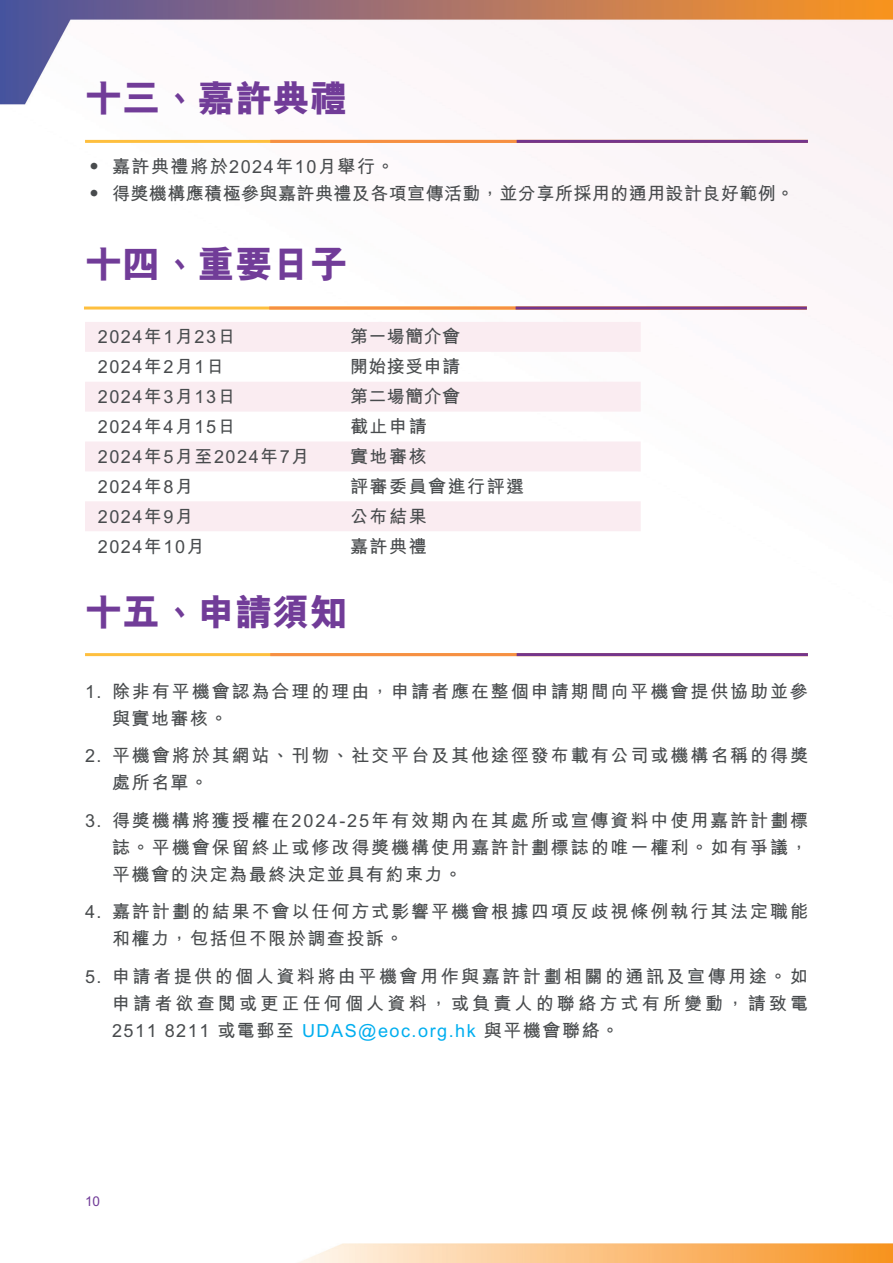
<style>
.page{position:relative;width:893px;height:1263px;background:#fff}
.page>*{position:absolute;margin:0;border:0;box-sizing:border-box;transform-origin:0 0}
.TC_content{font:800 37.5px "M Hei HK";color:#713c98}
.TC_content-2{font:700 18px/27px "M Hei HK";letter-spacing:.085em;color:#484b4d;text-align:justify}
.TC_content-3{font:700 18px/27px "M Hei HK";letter-spacing:.11em;color:#484b4d}
.TC_content-4{font:700 18px "M Hei HK";letter-spacing:.025em;color:#484b4d}
.Page_number{font:700 13.5px "M Hei HK";color:#713c98}
.s1{color:#00aeef}
</style>
<div class="page">
<img style="left:0;top:0;width:893px;height:1263px">
<svg style="left:85px;top:322px;width:556px;height:209px;fill:#faecf1"></svg>
<hr style="left:85px;top:140px;width:723px;height:3px;background:#febf3e">
<hr style="left:270px;top:140px;width:538px;height:3px;background:#f68f43">
<hr style="left:517px;top:140px;width:291px;height:3px;background:#74358c">
<hr style="left:84px;top:306px;width:723px;height:3px;background:#febf3e">
<hr style="left:269px;top:306px;width:538px;height:3px;background:#f68f43">
<hr style="left:516px;top:306px;width:291px;height:3px;background:#74358c">
<hr style="left:85px;top:653px;width:723px;height:3px;background:#febf3e">
<hr style="left:270px;top:653px;width:538px;height:3px;background:#f68f43">
<hr style="left:517px;top:653px;width:291px;height:3px;background:#74358c">
<p class="TC_content" style="left:85px;top:73px;width:264px">十三、嘉許典禮</p>
<p class="TC_content-2" style="left:85px;top:152px;width:311px">• 嘉許典禮將於2024年10月舉行。</p>
<p class="TC_content-4" style="left:85px;top:181px;width:711px">• 得獎機構應積極參與嘉許典禮及各項宣傳活動，並分享所採用的通用設計良好範例。</p>
<p class="TC_content" style="left:85px;top:239px;width:264px">十四、重要日子</p>
<p class="TC_content-2" style="left:98px;top:322px;width:139px">2024年1月23日</p>
<p class="TC_content-2" style="left:350px;top:322px;width:112px">第一場簡介會</p>
<p class="TC_content-2" style="left:98px;top:352px;width:128px">2024年2月1日</p>
<p class="TC_content-2" style="left:350px;top:352px;width:112px">開始接受申請</p>
<p class="TC_content-2" style="left:98px;top:382px;width:139px">2024年3月13日</p>
<p class="TC_content-2" style="left:350px;top:382px;width:112px">第二場簡介會</p>
<p class="TC_content-2" style="left:98px;top:412px;width:139px">2024年4月15日</p>
<p class="TC_content-2" style="left:350px;top:412px;width:78px">截止申請</p>
<p class="TC_content-2" style="left:98px;top:441px;width:213px">2024年5月至2024年7月</p>
<p class="TC_content-2" style="left:350px;top:441px;width:78px">實地審核</p>
<p class="TC_content-2" style="left:98px;top:471px;width:97px">2024年8月</p>
<p class="TC_content-2" style="left:350px;top:471px;width:176px">評審委員會進行評選</p>
<p class="TC_content-2" style="left:98px;top:501px;width:97px">2024年9月</p>
<p class="TC_content-2" style="left:350px;top:501px;width:78px">公布結果</p>
<p class="TC_content-2" style="left:98px;top:531px;width:108px">2024年10月</p>
<p class="TC_content-2" style="left:350px;top:531px;width:78px">嘉許典禮</p>
<p class="TC_content" style="left:85px;top:587px;width:264px">十五、申請須知</p>
<p class="TC_content-3" style="left:112px;top:676px;width:697px;text-indent:-27px">1. 除非有平機會認為合理的理由，申請者應在整個申請期間向平機會提供協助並參與實地審核。</p>
<p class="TC_content-3" style="left:112px;top:741px;width:698px;text-indent:-27px">2. 平機會將於其網站、刊物、社交平台及其他途徑發布載有公司或機構名稱的得獎處所名單。</p>
<p class="TC_content-2" style="left:112px;top:805px;width:698px;text-indent:-27px">3. 得獎機構將獲授權在2024-25年有效期內在其處所或宣傳資料中使用嘉許計劃標誌。平機會保留終止或修改得獎機構使用嘉許計劃標誌的唯一權利。如有爭議，平機會的決定為最終決定並具有約束力。</p>
<p class="TC_content-3" style="left:112px;top:897px;width:698px;text-indent:-27px">4. 嘉許計劃的結果不會以任何方式影響平機會根據四項反歧視條例執行其法定職能和權力，包括但不限於調查投訴。</p>
<p class="TC_content-2" style="left:112px;top:961px;width:697px;text-indent:-27px">5. 申請者提供的個人資料將由平機會用作與嘉許計劃相關的通訊及宣傳用途。如申請者欲查閱或更正任何個人資料，或負責人的聯絡方式有所變動，請致電2511 8211 或電郵至 <span class="s1">UDAS@eoc.org.hk</span> 與平機會聯絡。</p>
<p class="Page_number" style="left:85px;top:1191px;width:17px">10</p>
</div>
